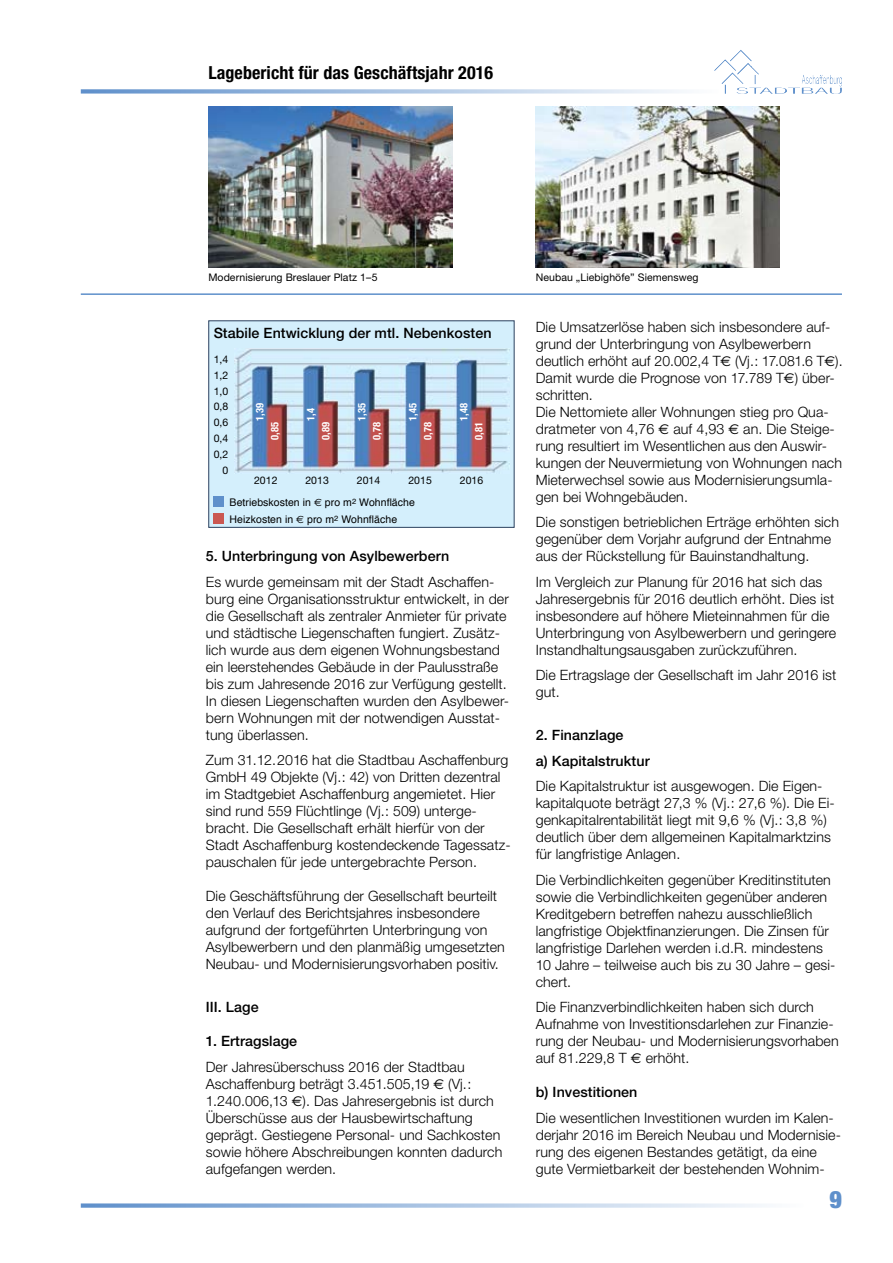
<style>
.page{position:relative;width:893px;height:1263px;background:#fff}
.page>*{position:absolute;margin:0;border:0;box-sizing:border-box;transform-origin:0 0}
.t1{font:900 condensed 24px "Helvetica Neue";color:#5f90cb}
.t2{font:700 condensed 18px "Helvetica Neue";letter-spacing:.005em;color:#000}
.t3{font:300 14.25px/17px "Helvetica Neue";letter-spacing:.005em;color:#000}
.t4{font:500 14.25px/25.5px "Helvetica Neue";letter-spacing:.005em;color:#000}
.t5{font:10.5px/15.9px "Helvetica Neue";letter-spacing:.005em;color:#000;text-align:right}
.t6{font:10.5px/17px "Helvetica";letter-spacing:.005em;color:#000}
.t7{font:700 condensed 10.5px "Helvetica Neue";letter-spacing:.005em;color:#fff}
.s1{font-family:"Euro Sans"}
.s2{font-family:"Euro Sans";font-weight:400}
</style>
<div class="page">
<div style="left:208px;top:320px;width:306px;height:208px;background:#d4effc;border:1px solid #2b415f"></div>
<img style="left:234px;top:349px;width:275px;height:124px">
<svg style="left:81px;top:89px;width:603px;height:5px;background:#b6cce6"></svg>
<svg style="left:81px;top:1203px;width:684px;height:5px;background:#b6cce7"></svg>
<hr style="left:81px;top:293px;width:761px;height:2px;background:#5f90cb">
<img style="left:714px;top:50px;width:45px;height:34px">
<div style="left:214px;top:496px;width:10px;height:10px;background:#5f90cb"></div>
<div style="left:214px;top:513px;width:10px;height:10px;background:#ca5852"></div>
<img style="left:208px;top:106px;width:244px;height:162px">
<img style="left:536px;top:106px;width:244px;height:162px">
<p class="t2" style="left:208px;top:62px;width:286px">Lagebericht für das Geschäftsjahr 2016</p>
<p class="t5" style="left:208px;top:269px;width:171px">Modernisierung Breslauer Platz 1–5</p>
<p class="t4" style="left:214px;top:320px;width:279px">Stabile Entwicklung der mtl. Nebenkosten</p>
<p class="t5" style="left:214px;top:351px;width:16px">1,4<br>1,2<br>1,0<br>0,8<br>0,6<br>0,4<br>0,2<br>0</p>
<p class="t7" style="left:253px;top:421px;width:19px;rotate:-90deg">1,39</p>
<p class="t7" style="left:268px;top:440px;width:19px;rotate:-90deg">0,85</p>
<p class="t7" style="left:304px;top:421px;width:14px;rotate:-90deg">1,4</p>
<p class="t7" style="left:319px;top:440px;width:19px;rotate:-90deg">0,89</p>
<p class="t7" style="left:355px;top:421px;width:19px;rotate:-90deg">1,35</p>
<p class="t7" style="left:406px;top:421px;width:19px;rotate:-90deg">1,45</p>
<p class="t7" style="left:370px;top:440px;width:19px;rotate:-90deg">0,78</p>
<p class="t7" style="left:421px;top:440px;width:19px;rotate:-90deg">0,78</p>
<p class="t7" style="left:457px;top:421px;width:19px;rotate:-90deg">1,48</p>
<p class="t7" style="left:472px;top:440px;width:19px;rotate:-90deg">0,81</p>
<p class="t5" style="left:254px;top:472px;width:25px">2012</p>
<p class="t5" style="left:305px;top:472px;width:25px">2013</p>
<p class="t5" style="left:357px;top:472px;width:25px">2014</p>
<p class="t5" style="left:408px;top:472px;width:25px">2015</p>
<p class="t5" style="left:460px;top:472px;width:25px">2016</p>
<p class="t6" style="left:230px;top:494px;width:187px">Betriebskosten in <span class="s1">E</span> pro m<sup>2</sup> Wohnfläche<br>Heizkosten in <span class="s1">E</span> pro m<sup>2</sup> Wohnfläche</p>
<p class="t4" style="left:206px;top:543px;width:245px">5. Unterbringung von Asylbewerbern</p>
<p class="t3" style="left:206px;top:573px;width:305px">Es wurde gemeinsam mit der Stadt Aschaffen&shy;burg eine Organisationsstruktur entwickelt, in der die Gesellschaft als zentraler Anmieter für private und städtische Liegenschaften fungiert. Zusätz&shy;lich wurde aus dem eigenen Wohnungsbestand ein leerstehendes Gebäude in der Paulusstraße bis zum Jahresende 2016 zur Verfügung gestellt.<br>In diesen Liegenschaften wurden den Asylbewer&shy;bern Wohnungen mit der notwendigen Ausstat&shy;tung überlassen.</p>
<p class="t3" style="left:206px;top:751px;width:306px">Zum 31.12.2016 hat die Stadtbau Aschaffenburg GmbH 49 Objekte (Vj.: 42) von Dritten dezentral im Stadtgebiet Aschaffenburg angemietet. Hier sind rund 559 Flüchtlinge (Vj.: 509) unterge&shy;bracht. Die Gesellschaft erhält hierfür von der Stadt Aschaffenburg kostendeckende Tagessatz&shy;pauschalen für jede untergebrachte Person.</p>
<p class="t3" style="left:206px;top:887px;width:301px">Die Geschäftsführung der Gesellschaft beurteilt den Verlauf des Berichtsjahres insbesondere aufgrund der fortgeführten Unterbringung von Asylbewerbern und den planmäßig umgesetzten Neubau- und Modernisierungsvorhaben positiv.</p>
<p class="t4" style="left:206px;top:994px;width:54px">III. Lage</p>
<p class="t4" style="left:206px;top:1028px;width:93px">1. Ertragslage</p>
<p class="t3" style="left:206px;top:1058px;width:298px">Der Jahresüberschuss 2016 der Stadtbau Aschaffenburg beträgt 3.451.505,19 <span class="s2">E</span> (Vj.:<br>1.240.006,13 <span class="s2">E</span>). Das Jahresergebnis ist durch Überschüsse aus der Hausbewirtschaftung geprägt. Gestiegene Personal- und Sachkosten sowie höhere Abschreibungen konnten dadurch aufgefangen werden.</p>
<p class="t5" style="left:536px;top:269px;width:164px">Neubau „Liebighöfe” Siemensweg</p>
<p class="t3" style="left:536px;top:318px;width:308px">Die Umsatzerlöse haben sich insbesondere auf&shy;grund der Unterbringung von Asylbewerbern deutlich erhöht auf 20.002,4 T<span class="s2">E</span> (Vj.: 17.081.6 T<span class="s2">E</span>).<br>Damit wurde die Prognose von 17.789 T<span class="s2">E</span>) über&shy;schritten.<br>Die Nettomiete aller Wohnungen stieg pro Qua&shy;dratmeter von 4,76 <span class="s2">E</span> auf 4,93 <span class="s2">E</span> an. Die Steige&shy;rung resultiert im Wesentlichen aus den Auswir&shy;kungen der Neuvermietung von Wohnungen nach Mieterwechsel sowie aus Modernisierungsumla&shy;gen bei Wohngebäuden.</p>
<p class="t3" style="left:536px;top:513px;width:305px">Die sonstigen betrieblichen Erträge erhöhten sich gegenüber dem Vorjahr aufgrund der Entnahme aus der Rückstellung für Bauinstandhaltung.</p>
<p class="t3" style="left:536px;top:573px;width:302px">Im Vergleich zur Planung für 2016 hat sich das Jahresergebnis für 2016 deutlich erhöht. Dies ist insbesondere auf höhere Mieteinnahmen für die Unterbringung von Asylbewerbern und geringere Instandhaltungsausgaben zurückzuführen.</p>
<p class="t3" style="left:536px;top:667px;width:302px">Die Ertragslage der Gesellschaft im Jahr 2016 ist gut.</p>
<p class="t4" style="left:536px;top:722px;width:115px">2. Finanzlage<br>a) Kapitalstruktur</p>
<p class="t3" style="left:536px;top:777px;width:300px">Die Kapitalstruktur ist ausgewogen. Die Eigen&shy;kapitalquote beträgt 27,3 % (Vj.: 27,6 %). Die Ei&shy;genkapitalrentabilität liegt mit 9,6 % (Vj.: 3,8 %) deutlich über dem allgemeinen Kapitalmarktzins für langfristige Anlagen.</p>
<p class="t3" style="left:536px;top:871px;width:301px">Die Verbindlichkeiten gegenüber Kreditinstituten sowie die Verbindlichkeiten gegenüber anderen Kreditgebern betreffen nahezu ausschließlich langfristige Objektfinanzierungen. Die Zinsen für langfristige Darlehen werden i.d.R. mindestens 10 Jahre – teilweise auch bis zu 30 Jahre – gesi&shy;chert.</p>
<p class="t3" style="left:536px;top:998px;width:304px">Die Finanzverbindlichkeiten haben sich durch Aufnahme von Investitionsdarlehen zur Finanzie&shy;rung der Neubau- und Modernisierungsvorhaben auf 81.229,8 T <span class="s2">E</span> erhöht.</p>
<p class="t4" style="left:536px;top:1079px;width:103px">b) Investitionen</p>
<p class="t3" style="left:536px;top:1109px;width:307px">Die wesentlichen Investitionen wurden im Kalen&shy;derjahr 2016 im Bereich Neubau und Modernisie&shy;rung des eigenen Bestandes getätigt, da eine gute Vermietbarkeit der bestehenden Wohnim-</p>
<h1 class="t1" style="left:829px;top:1184px;width:14px">9</h1>
</div>
